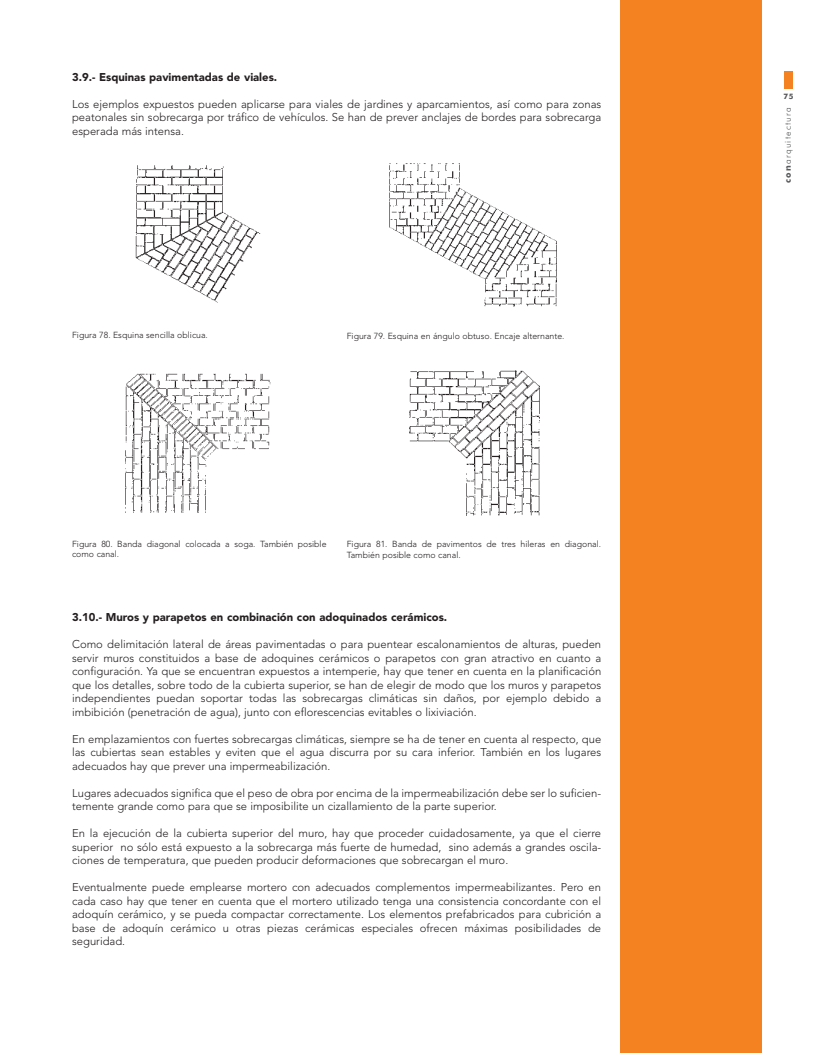
<style>
.page{position:relative;width:815px;height:1053px;background:#fff}
.page>*{position:absolute;margin:0;border:0;box-sizing:border-box;transform-origin:0 0}
.t1{font:300 11.25px/13.5px "Avenir";color:#231f20;text-align:justify}
.t2{font:900 11.25px "Avenir";color:#231f20}
.t3{font:300 8.75px/10.5px "Avenir";color:#231f20}
.t4{font:300 8.75px "Futura BT";letter-spacing:.14em;color:#57585a}
.t5{font:700 7.5px "Futura BT";color:#57585a}
.s1{font-weight:700}
</style>
<div class="page">
<div style="left:784px;top:71px;width:9px;height:18px;background:#f58220"></div>
<div style="left:620px;top:0;width:142px;height:1052px;background:#f58220"></div>
<img style="left:135px;top:165px;width:126px;height:138px">
<img style="left:389px;top:163px;width:168px;height:144px">
<img style="left:125px;top:373px;width:146px;height:140px">
<img style="left:409px;top:370px;width:131px;height:146px">
<p class="t2" style="left:72px;top:72px;width:207px">3.9.- Esquinas pavimentadas de viales.</p>
<p class="t1" style="left:72px;top:98px;width:531px">Los ejemplos expuestos pueden aplicarse para viales de jardines y aparcamientos, así como para zonas peatonales sin sobrecarga por tráfico de vehículos. Se han de prever anclajes de bordes para sobrecarga esperada más intensa.</p>
<p class="t3" style="left:72px;top:330px;width:137px">Figura 78. Esquina sencilla oblicua.</p>
<p class="t3" style="left:347px;top:331px;width:219px">Figura 79. Esquina en ángulo obtuso. Encaje alternante.</p>
<p class="t3" style="left:72px;top:539px;width:256px">Figura 80. Banda diagonal colocada a soga. También posible como canal.</p>
<p class="t3" style="left:347px;top:540px;width:256px">Figura 81. Banda de pavimentos de tres hileras en diagonal.<br>También posible como canal.</p>
<p class="t2" style="left:72px;top:612px;width:377px">3.10.- Muros y parapetos en combinación con adoquinados cerámicos.</p>
<p class="t1" style="left:72px;top:638px;width:531px">Como delimitación lateral de áreas pavimentadas o para puentear escalonamientos de alturas, pueden servir muros constituidos a base de adoquines cerámicos o parapetos con gran atractivo en cuanto a configuración. Ya que se encuentran expuestos a intemperie, hay que tener en cuenta en la planificación que los detalles, sobre todo de la cubierta superior, se han de elegir de modo que los muros y parapetos independientes puedan soportar todas las sobrecargas climáticas sin daños, por ejemplo debido a imbibición (penetración de agua), junto con eflorescencias evitables o lixiviación.</p>
<p class="t1" style="left:72px;top:732px;width:531px">En emplazamientos con fuertes sobrecargas climáticas, siempre se ha de tener en cuenta al respecto, que las cubiertas sean estables y eviten que el agua discurra por su cara inferior. También en los lugares adecuados hay que prever una impermeabilización.</p>
<p class="t1" style="left:72px;top:786px;width:531px">Lugares adecuados significa que el peso de obra por encima de la impermeabilización debe ser lo suficien&shy;temente grande como para que se imposibilite un cizallamiento de la parte superior.</p>
<p class="t1" style="left:72px;top:827px;width:531px">En la ejecución de la cubierta superior del muro, hay que proceder cuidadosamente, ya que el cierre superior no sólo está expuesto a la sobrecarga más fuerte de humedad, sino además a grandes oscila&shy;ciones de temperatura, que pueden producir deformaciones que sobrecargan el muro.</p>
<p class="t1" style="left:72px;top:881px;width:531px">Eventualmente puede emplearse mortero con adecuados complementos impermeabilizantes. Pero en cada caso hay que tener en cuenta que el mortero utilizado tenga una consistencia concordante con el adoquín cerámico, y se pueda compactar correctamente. Los elementos prefabricados para cubrición a base de adoquín cerámico u otras piezas cerámicas especiales ofrecen máximas posibilidades de seguridad.</p>
<p class="t5" style="left:784px;top:94px;width:11px">75</p>
<p class="t4" style="left:784px;top:183px;width:78px;rotate:-90deg"><span class="s1">con</span>arquitectura</p>
</div>
